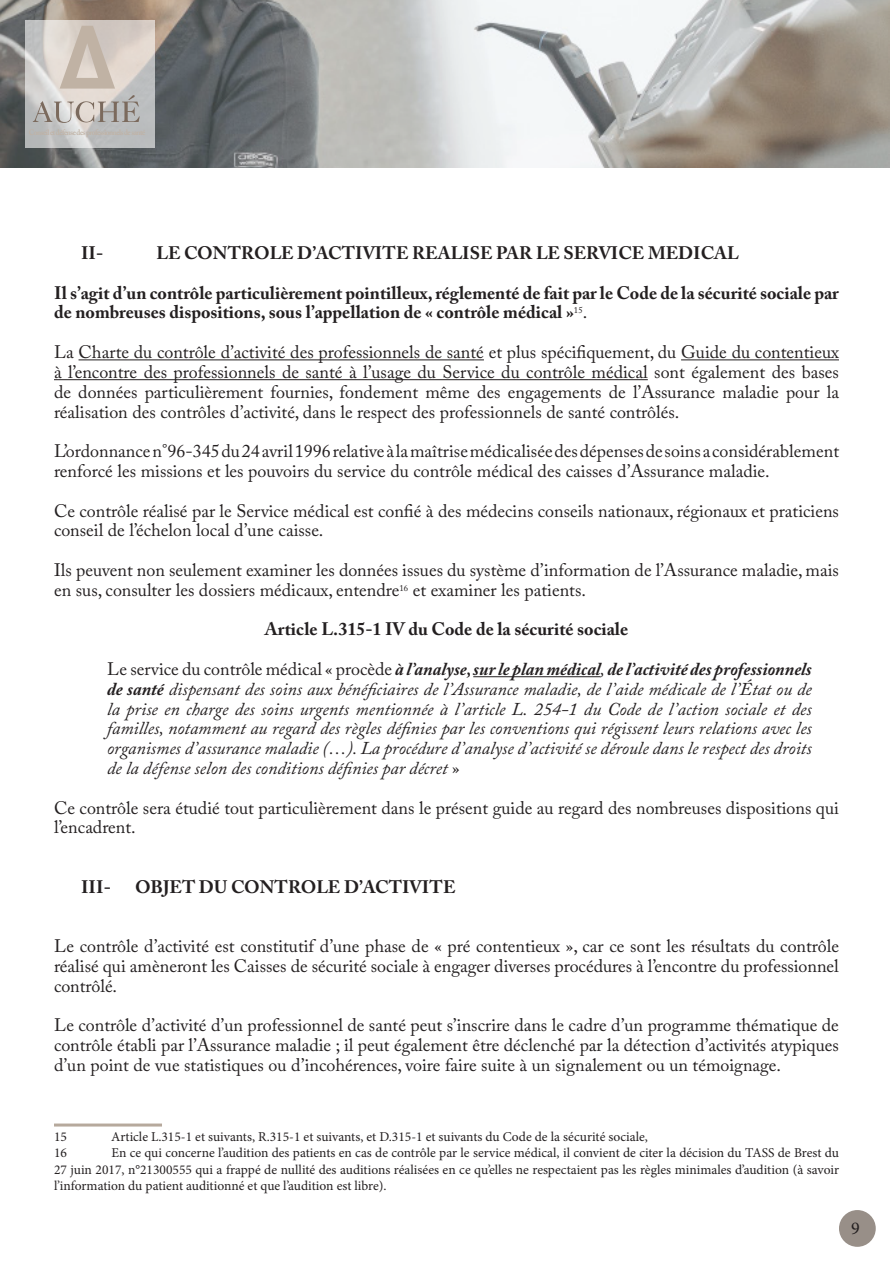
<style>
.page{position:relative;width:893px;height:1263px;background:#fff}
.page>*{position:absolute;margin:0;border:0;box-sizing:border-box;transform-origin:0 0}
.t1{font:18px/19.8px "Adobe Caslon Pro";color:#231f20}
.t2{font:italic 18px/19.8px "Adobe Caslon Pro";color:#231f20;text-align:justify}
.t3{font:700 18px/19.8px "Adobe Caslon Pro";color:#231f20}
.t4{font:18px "Minion Pro";color:#231f20}
.Style_de_paragraphe_2{font:13.5px/16.2px "Minion Pro";color:#231f20;text-align:justify}
.s1{font-weight:400}
.s2{font-style:normal}
.s3{font-weight:700}
</style>
<div class="page">
<img style="left:0;top:0;width:889px;height:168px">
<svg style="left:26px;top:21px;width:129px;height:127px"></svg>
<svg style="left:60px;top:26px;width:55px;height:63px"></svg>
<svg style="left:33px;top:95px;width:107px;height:28px"></svg>
<div style="left:839px;top:1210px;width:37px;height:37px;background:#988f88;border-radius:50%"></div>
<hr style="left:79px;top:359px;width:405px;height:1px;background:#231f20">
<hr style="left:681px;top:359px;width:158px;height:1px;background:#231f20">
<hr style="left:54px;top:379px;width:594px;height:1px;background:#231f20">
<hr style="left:473px;top:676px;width:128px;height:1px;background:#231f20">
<hr style="left:54px;top:1123px;width:108px;height:3px;background:#b6a99c">
<p class="t3" style="left:81px;top:243px;width:24px">II-</p>
<p class="t3" style="left:157px;top:243px;width:584px">LE CONTROLE D’ACTIVITE REALISE PAR LE SERVICE MEDICAL</p>
<p class="t3" style="left:54px;top:283px;width:786px">Il s’agit d’un contrôle particulièrement pointilleux, réglementé de fait par le Code de la sécurité sociale par de nombreuses dispositions, sous l’appellation de « contrôle médical »<sup>15</sup><span class="s1">.</span></p>
<p class="t1" style="left:54px;top:342px;width:786px;text-align:justify">La Charte du contrôle d’activité des professionnels de santé et plus spécifiquement, du Guide du contentieux à l’encontre des professionnels de santé à l’usage du Service du contrôle médical sont également des bases de données particulièrement fournies, fondement même des engagements de l’Assurance maladie pour la réalisation des contrôles d’activité, dans le respect des professionnels de santé contrôlés.</p>
<p class="t1" style="left:54px;top:441px;width:787px">L’ordonnance n°96-345 du 24 avril 1996 relative à la maîtrise médicalisée des dépenses de soins a considérablement renforcé les missions et les pouvoirs du service du contrôle médical des caisses d’Assurance maladie.</p>
<p class="t1" style="left:54px;top:500px;width:786px">Ce contrôle réalisé par le Service médical est confié à des médecins conseils nationaux, régionaux et praticiens conseil de l’échelon local d’une caisse.</p>
<p class="t1" style="left:54px;top:560px;width:786px">Ils peuvent non seulement examiner les données issues du système d’information de l’Assurance maladie, mais en sus, consulter les dossiers médicaux, entendre<sup>16</sup> et examiner les patients.</p>
<p class="t3" style="left:265px;top:619px;width:365px">Article L.315-1 IV du Code de la sécurité sociale</p>
<p class="t2" style="left:107px;top:659px;width:706px"><span class="s2">Le service du contrôle médical « procède</span> <span class="s3">à l’analyse, sur le plan médical</span>, <span class="s3">de l’activité des professionnels de santé</span> dispensant des soins aux bénéficiaires de l’Assurance maladie, de l’aide médicale de l’État ou de la prise en charge des soins urgents mentionnée à l’article L. 254-1 du Code de l’action sociale et des familles, notamment au regard des règles définies par les conventions qui régissent leurs relations avec les organismes d’assurance maladie (…). La procédure d’analyse d’activité se déroule dans le respect des droits de la défense selon des conditions définies par décret <span class="s2">»</span></p>
<p class="t1" style="left:54px;top:797px;width:786px">Ce contrôle sera étudié tout particulièrement dans le présent guide au regard des nombreuses dispositions qui l’encadrent.</p>
<p class="t3" style="left:81px;top:877px;width:31px">III-</p>
<p class="t3" style="left:135px;top:877px;width:322px">OBJET DU CONTROLE D’ACTIVITE</p>
<p class="t1" style="left:54px;top:936px;width:787px;text-align:justify">Le contrôle d’activité est constitutif d’une phase de « pré contentieux », car ce sont les résultats du contrôle réalisé qui amèneront les Caisses de sécurité sociale à engager diverses procédures à l’encontre du professionnel contrôlé.</p>
<p class="t1" style="left:54px;top:1015px;width:786px;text-align:justify">Le contrôle d’activité d’un professionnel de santé peut s’inscrire dans le cadre d’un programme thématique de contrôle établi par l’Assurance maladie ; il peut également être déclenché par la détection d’activités atypiques d’un point de vue statistiques ou d’incohérences, voire faire suite à un signalement ou un témoignage.</p>
<p class="Style_de_paragraphe_2" style="left:54px;top:1129px;width:14px">15</p>
<p class="Style_de_paragraphe_2" style="left:111px;top:1129px;width:538px">Article L.315-1 et suivants, R.315-1 et suivants, et D.315-1 et suivants du Code de la sécurité sociale,</p>
<p class="Style_de_paragraphe_2" style="left:54px;top:1145px;width:14px">16</p>
<p class="Style_de_paragraphe_2" style="left:54px;top:1145px;width:786px;text-indent:57px">En ce qui concerne l’audition des patients en cas de contrôle par le service médical, il convient de citer la décision du TASS de Brest du 27 juin 2017, n°21300555 qui a frappé de nullité des auditions réalisées en ce qu’elles ne respectaient pas les règles minimales d’audition (à savoir l’information du patient auditionné et que l’audition est libre).</p>
<p class="t4" style="left:851px;top:1216px;width:10px">9</p>
</div>
